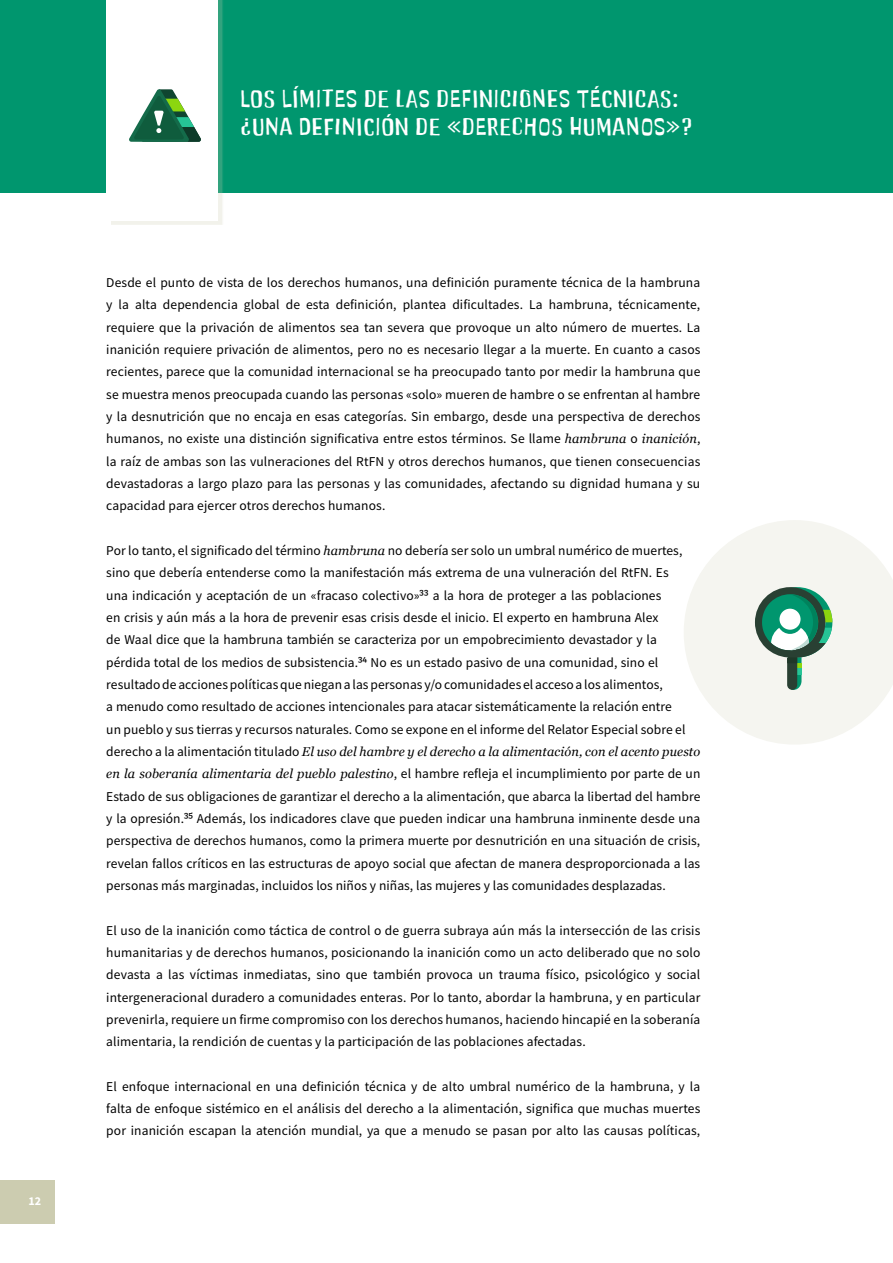
<style>
.page{position:relative;width:893px;height:1263px;background:#fff}
.page>*{position:absolute;margin:0;border:0;box-sizing:border-box;transform-origin:0 0}
.t1{font:25.5px/28.5px "Fian Headline";letter-spacing:.025em;color:#fff}
.t2{font:13.5px/22.4px "Fiantext";letter-spacing:.005em;color:#000;text-align:justify}
.t3{font:italic 12.75px "Georgia";letter-spacing:.01em;color:#000}
.t4{font:700 12px "Fiantext";color:#fff}
.s1{font-family:"Georgia";font-style:italic;font-size:12.75px}
.s2{font-family:"Fiantext";font-style:normal;font-size:13.5px}
</style>
<div class="page">
<svg style="left:684px;top:520px;width:209px;height:224px;fill:#f5f5f0"></svg>
<div style="left:0;top:0;width:893px;height:192px;background:#00966e"></div>
<div style="left:111px;top:0;width:112px;height:225px;background:#ccccb0;opacity:.25"></div>
<div style="left:106px;top:0;width:112px;height:220px;background:#fff"></div>
<div style="left:0;top:1180px;width:54px;height:44px;background:#ccccb0"></div>
<svg style="left:129px;top:89px;width:72px;height:53px"></svg>
<svg style="left:755px;top:587px;width:77px;height:103px"></svg>
<p class="t4" style="left:29px;top:1193px;width:14px">12</p>
<h1 class="t1" style="left:240px;top:84px;width:454px">LOS LÍMITES DE LAS DEFINICIONES TÉCNICAS: ¿UNA DEFINICIÓN DE «DERECHOS HUMANOS»?</h1>
<p class="t2" style="left:106px;top:271px;width:596px">Desde el punto de vista de los derechos humanos, una definición puramente técnica de la hambruna y la alta dependencia global de esta definición, plantea dificultades. La hambruna, técnicamente, requiere que la privación de alimentos sea tan severa que provoque un alto número de muertes. La inanición requiere privación de alimentos, pero no es necesario llegar a la muerte. En cuanto a casos recientes, parece que la comunidad internacional se ha preocupado tanto por medir la hambruna que se muestra menos preocupada cuando las personas «solo» mueren de hambre o se enfrentan al hambre y la desnutrición que no encaja en esas categorías. Sin embargo, desde una perspectiva de derechos humanos, no existe una distinción significativa entre estos términos. Se llame <span class="s1">hambruna</span> o <span class="s1">inanición</span>, la raíz de ambas son las vulneraciones del RtFN y otros derechos humanos, que tienen consecuencias devastadoras a largo plazo para las personas y las comunidades, afectando su dignidad humana y su capacidad para ejercer otros derechos humanos.</p>
<p class="t2" style="left:106px;top:539px;width:581px;text-align:left">Por lo tanto, el significado del término <span class="s1">hambruna</span> no debería ser solo un umbral numérico de muertes, sino que debería entenderse como la manifestación más extrema de una vulneración del RtFN. Es una indicación y aceptación de un «fracaso colectivo»<sup>33</sup> a la hora de proteger a las poblaciones<br>en crisis y aún más a la hora de prevenir esas crisis desde el inicio. El experto en hambruna Alex<br>de Waal dice que la hambruna también se caracteriza por un empobrecimiento devastador y la pérdida total de los medios de subsistencia.<sup>34</sup> No es un estado pasivo de una comunidad, sino el resultado de acciones políticas que niegan a las personas y/o comunidades el acceso a los alimentos,<br>a menudo como resultado de acciones intencionales para atacar sistemáticamente la relación entre un pueblo y sus tierras y recursos naturales. Como se expone en el informe del Relator Especial sobre el</p>
<p class="t3" style="left:106px;top:743px;width:596px"><span class="s2">derecho a la alimentación titulado</span> El uso del hambre y el derecho a la alimentación, con el acento puesto</p>
<p class="t2" style="left:106px;top:762px;width:596px"><span class="s1">en la soberanía alimentaria del pueblo palestino</span>, el hambre refleja el incumplimiento por parte de un Estado de sus obligaciones de garantizar el derecho a la alimentación, que abarca la libertad del hambre y la opresión.<sup>35</sup> Además, los indicadores clave que pueden indicar una hambruna inminente desde una perspectiva de derechos humanos, como la primera muerte por desnutrición en una situación de crisis, revelan fallos críticos en las estructuras de apoyo social que afectan de manera desproporcionada a las personas más marginadas, incluidos los niños y niñas, las mujeres y las comunidades desplazadas.</p>
<p class="t2" style="left:106px;top:919px;width:596px">El uso de la inanición como táctica de control o de guerra subraya aún más la intersección de las crisis humanitarias y de derechos humanos, posicionando la inanición como un acto deliberado que no solo devasta a las víctimas inmediatas, sino que también provoca un trauma físico, psicológico y social intergeneracional duradero a comunidades enteras. Por lo tanto, abordar la hambruna, y en particular prevenirla, requiere un firme compromiso con los derechos humanos, haciendo hincapié en la soberanía alimentaria, la rendición de cuentas y la participación de las poblaciones afectadas.</p>
<p class="t2" style="left:106px;top:1075px;width:595px">El enfoque internacional en una definición técnica y de alto umbral numérico de la hambruna, y la falta de enfoque sistémico en el análisis del derecho a la alimentación, significa que muchas muertes por inanición escapan la atención mundial, ya que a menudo se pasan por alto las causas políticas,</p>
</div>
